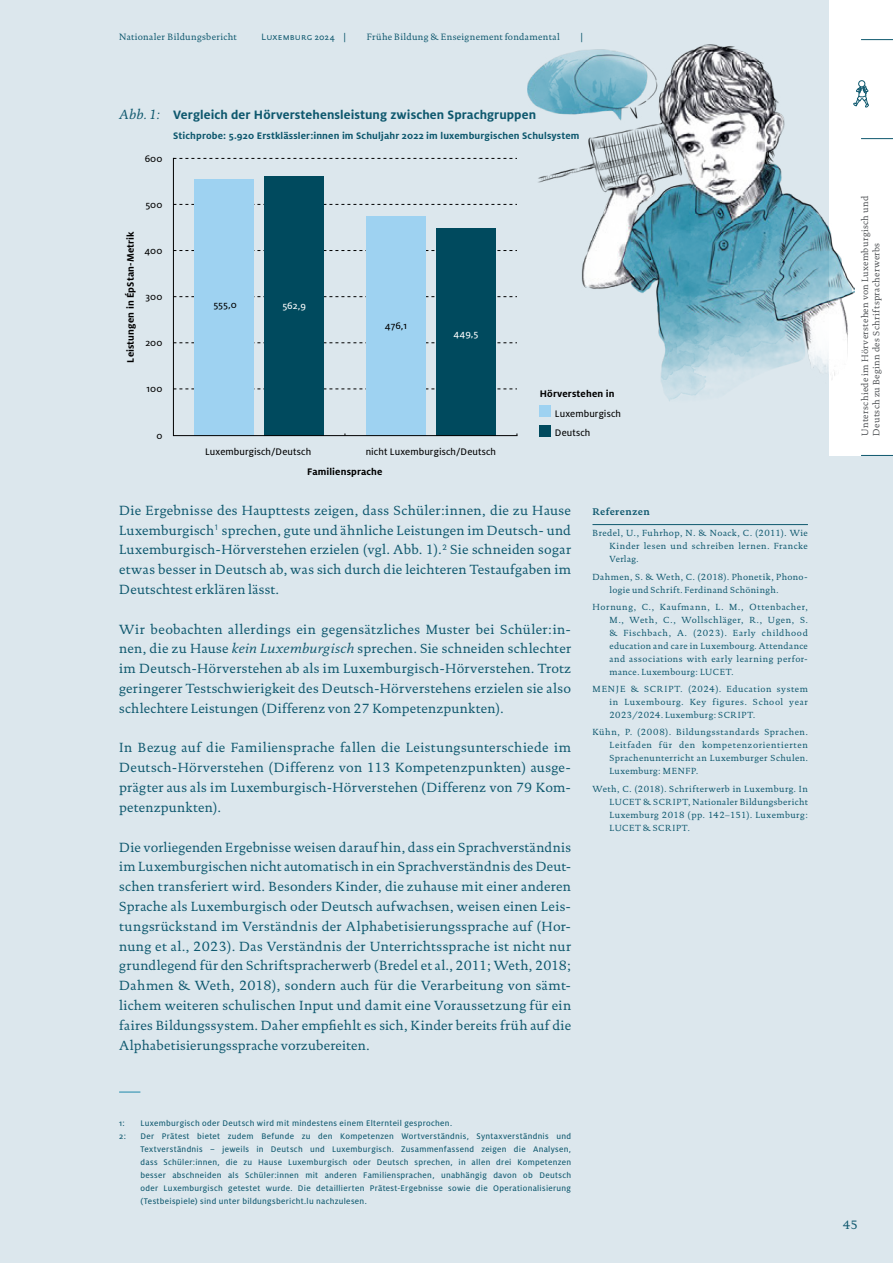
<style>
.page{position:relative;width:893px;height:1263px;background:#dce7ed}
.page>*{position:absolute;margin:0;border:0;box-sizing:border-box;transform-origin:0 0}
.S_5_____TXT_9_pt_SPOT{font:13.5px/19.8px "DTL Documenta TOT";letter-spacing:.02em;color:#0e586e;text-align:justify}
.t1{font:700 13.5px "Milo OT";letter-spacing:.01em;color:#0e586e}
.t2{font:12.3px "DTL Documenta TOT";color:#0e586e}
.S_Chart_Subline{font:700 10.5px "Milo OT";letter-spacing:.015em;color:#0e586e}
.Chart_Typo_Text_Milo_7{font:10.5px "Milo OT Text";letter-spacing:.005em;color:#000}
.Chart_Typo_Headline_Milo_7_Bold{font:700 10.5px "Milo OT";letter-spacing:.01em;color:#000}
.Chart_Legende{font:10.5px "Milo OT Text";letter-spacing:.01em;color:#000}
.Chart_Legende-2{font:700 10.5px "Milo OT";letter-spacing:.015em;color:#000}
.t3{font:10.5px "Milo OT Text";color:#fff}
.S_Referenzen_HEAD{font:700 9.75px "DTL Documenta TOT";letter-spacing:.035em;color:#0e586e}
.kolumnentitel_6_2_SERIF_LEFT{font:9.3px/11.1px "DTL Documenta TOT";letter-spacing:.035em;color:#505356}
.t4{font:9.3px "DTL Documenta TOT";letter-spacing:.03em;color:#0e586e}
.t5{font:9.3px "DTL Documenta Sans TOT Caps";letter-spacing:.02em;color:#0e586e}
.Referenzen{font:9px/13px "DTL Documenta TOT";letter-spacing:.05em;color:#0e586e;text-align:justify}
.S_Fußnoten{font:9px/13px "Milo OT Text";letter-spacing:.03em;color:#0e586e;text-align:justify}
.s1{font-family:"DTL Documenta TOT"}
.s2{font-family:"DTL Documenta TOT";font-weight:400;font-style:italic}
.s3{font-style:italic}
</style>
<div class="page">
<div style="left:829px;top:0;width:64px;height:455px;background:#fff"></div>
<hr style="left:861px;top:39px;width:32px;height:1px;background:#0e586e">
<hr style="left:861px;top:138px;width:32px;height:1px;background:#0e586e">
<svg style="left:854px;top:81px;width:15px;height:27px"></svg>
<div style="left:858px;top:80px;width:7px;height:7px;border:1px solid #0e586e;border-radius:50%"></div>
<hr style="left:861px;top:455px;width:32px;height:1px;background:#0e586e">
<svg style="left:119px;top:1092px;width:21px;height:1px"></svg>
<hr style="left:592px;top:524px;width:216px;height:1px;background:#0e586e">
<img style="left:528px;top:44px;width:326px;height:357px">
<svg style="left:173px;top:158px;width:344px;height:278px"></svg>
<div style="left:540px;top:405px;width:11px;height:12px;background:#9ed2f1"></div>
<div style="left:540px;top:425px;width:11px;height:11px;background:#004a5e"></div>
<p class="t4" style="left:119px;top:31px;width:119px">Nationaler Bildungsbericht</p>
<p class="t5" style="left:262px;top:31px;width:86px">Luxemburg 2024 <span class="s1">|</span></p>
<p class="t4" style="left:367px;top:31px;width:195px">Frühe Bildung &amp; Enseignement fondamental</p>
<p class="t4" style="left:581px;top:31px;width:4px">|</p>
<p class="t1" style="left:119px;top:107px;width:418px"><span class="s2">Abb. 1:</span> Vergleich der Hörverstehensleistung zwischen Sprachgruppen</p>
<p class="S_Chart_Subline" style="left:173px;top:130px;width:408px">Stichprobe: 5.920 Erstklässler:innen im Schuljahr 2022 im luxemburgischen Schulsystem</p>
<p class="Chart_Typo_Text_Milo_7" style="left:145px;top:153px;width:19px">600</p>
<p class="Chart_Typo_Text_Milo_7" style="left:145px;top:199px;width:18px">500</p>
<p class="Chart_Typo_Headline_Milo_7_Bold" style="left:125px;top:363px;width:133px;rotate:-90deg">Leistungen in ÉpStan-Metrik</p>
<p class="Chart_Typo_Text_Milo_7" style="left:144px;top:245px;width:19px">400</p>
<p class="Chart_Typo_Text_Milo_7" style="left:146px;top:291px;width:18px">300</p>
<p class="Chart_Typo_Text_Milo_7" style="left:145px;top:337px;width:18px">200</p>
<p class="Chart_Typo_Text_Milo_7" style="left:147px;top:383px;width:17px">100</p>
<p class="Chart_Typo_Text_Milo_7" style="left:156px;top:430px;width:8px">0</p>
<p class="Chart_Typo_Text_Milo_7" style="left:213px;top:299px;width:25px">555,0</p>
<p class="t3" style="left:282px;top:300px;width:25px">562,9</p>
<p class="Chart_Typo_Text_Milo_7" style="left:385px;top:320px;width:24px">476,1</p>
<p class="t3" style="left:454px;top:328px;width:26px">449,5</p>
<p class="Chart_Typo_Text_Milo_7" style="left:205px;top:446px;width:108px">Luxemburgisch/Deutsch</p>
<p class="Chart_Typo_Headline_Milo_7_Bold" style="left:307px;top:466px;width:77px">Familiensprache</p>
<p class="Chart_Typo_Text_Milo_7" style="left:366px;top:446px;width:132px">nicht Luxemburgisch/Deutsch</p>
<p class="Chart_Legende-2" style="left:540px;top:388px;width:76px">Hörverstehen in</p>
<p class="Chart_Legende" style="left:555px;top:408px;width:68px">Luxemburgisch</p>
<p class="Chart_Legende" style="left:555px;top:427px;width:37px">Deutsch</p>
<p class="S_5_____TXT_9_pt_SPOT" style="left:119px;top:500px;width:453px">Die Ergebnisse des Haupttests zeigen, dass Schüler:innen, die zu Hause Luxemburgisch<sup>1</sup> sprechen, gute und ähnliche Leistungen im Deutsch- und Luxemburgisch-Hörverstehen erzielen (vgl. Abb. 1).<sup>2</sup> Sie schneiden sogar etwas besser in Deutsch ab, was sich durch die leichteren Testaufgaben im Deutschtest erklären lässt.</p>
<p class="S_5_____TXT_9_pt_SPOT" style="left:119px;top:619px;width:453px">Wir beobachten allerdings ein gegensätzliches Muster bei Schüler:in&shy;nen, die zu Hause <span class="s3">kein Luxemburgisch</span> sprechen. Sie schneiden schlechter im Deutsch-Hörverstehen ab als im Luxemburgisch-Hörverstehen. Trotz geringerer Testschwierigkeit des Deutsch-Hörverstehens erzielen sie also schlechtere Leistungen (Differenz von 27 Kompetenzpunkten).</p>
<p class="S_5_____TXT_9_pt_SPOT" style="left:119px;top:738px;width:453px">In Bezug auf die Familiensprache fallen die Leistungsunterschiede im Deutsch-Hörverstehen (Differenz von 113 Kompetenzpunkten) ausge&shy;prägter aus als im Luxemburgisch-Hörverstehen (Differenz von 79 Kom&shy;petenzpunkten).</p>
<p class="S_5_____TXT_9_pt_SPOT" style="left:119px;top:837px;width:453px">Die vorliegenden Ergebnisse weisen darauf hin, dass ein Sprachverständnis im Luxemburgischen nicht automatisch in ein Sprachverständnis des Deut&shy;schen transferiert wird. Besonders Kinder, die zuhause mit einer anderen Sprache als Luxemburgisch oder Deutsch aufwachsen, weisen einen Leis&shy;tungsrückstand im Verständnis der Alphabetisierungssprache auf (Hor&shy;nung et al., 2023). Das Verständnis der Unterrichtssprache ist nicht nur grundlegend für den Schriftspracherwerb (Bredel et al., 2011; Weth, 2018; Dahmen &amp; Weth, 2018), sondern auch für die Verarbeitung von sämt&shy;lichem weiteren schulischen Input und damit eine Voraussetzung für ein faires Bildungssystem. Daher empfiehlt es sich, Kinder bereits früh auf die Alphabetisierungssprache vorzubereiten.</p>
<p class="S_Referenzen_HEAD" style="left:592px;top:505px;width:59px">Referenzen</p>
<p class="Referenzen" style="left:609px;top:527px;width:200px;text-indent:-17px">Bredel, U., Fuhrhop, N. &amp; Noack, C. (2011). Wie Kinder lesen und schreiben lernen. Francke Verlag.</p>
<p class="Referenzen" style="left:609px;top:570px;width:200px;text-indent:-17px">Dahmen, S. &amp; Weth, C. (2018). Phonetik, Phono&shy;logie und Schrift. Ferdinand Schöningh.</p>
<p class="Referenzen" style="left:609px;top:600px;width:200px;text-indent:-17px">Hornung, C., Kaufmann, L. M., Ottenbacher, M., Weth, C., Wollschläger, R., Ugen, S. &amp; Fischbach, A. (2023). Early childhood education and care in Luxembourg. Attendance and associations with early learning perfor&shy;mance. Luxembourg: LUCET.</p>
<p class="Referenzen" style="left:609px;top:682px;width:200px;text-indent:-17px">MENJE &amp; SCRIPT. (2024). Education system in Luxembourg. Key figures. School year 2023/2024. Luxemburg: SCRIPT.</p>
<p class="Referenzen" style="left:609px;top:726px;width:200px;text-indent:-17px">Kühn, P. (2008). Bildungsstandards Sprachen.<br>Leitfaden für den kompetenzorientierten Sprachenunterricht an Luxemburger Schulen.<br>Luxemburg: MENFP.</p>
<p class="Referenzen" style="left:609px;top:782px;width:200px;text-indent:-17px">Weth, C. (2018). Schrifterwerb in Luxemburg. In LUCET &amp; SCRIPT, Nationaler Bildungsbericht Luxemburg 2018 (pp. 142–151). Luxemburg:<br>LUCET &amp; SCRIPT.</p>
<p class="S_Fußnoten" style="left:119px;top:1117px;width:7px">1:</p>
<p class="S_Fußnoten" style="left:140px;top:1117px;width:313px">Luxemburgisch oder Deutsch wird mit mindestens einem Elternteil gesprochen.</p>
<p class="S_Fußnoten" style="left:119px;top:1130px;width:8px">2:</p>
<p class="S_Fußnoten" style="left:140px;top:1130px;width:432px">Der Prätest bietet zudem Befunde zu den Kompetenzen Wortverständnis, Syntaxverständnis und Textverständnis – jeweils in Deutsch und Luxemburgisch. Zusammenfassend zeigen die Analysen, dass Schüler:innen, die zu Hause Luxemburgisch oder Deutsch sprechen, in allen drei Kompetenzen besser abschneiden als Schüler:innen mit anderen Familiensprachen, unabhängig davon ob Deutsch oder Luxemburgisch getestet wurde. Die detaillierten Prätest-Ergebnisse sowie die Operationalisierung (Testbeispiele) sind unter bildungsbericht.lu nachzulesen.</p>
<p class="kolumnentitel_6_2_SERIF_LEFT" style="left:859px;top:436px;width:241px;rotate:-90deg">Unterschiede im Hörverstehen von Luxemburgisch und<br>Deutsch zu Beginn des Schriftspracherwerbs</p>
<p class="t2" style="left:843px;top:1217px;width:16px">45</p>
</div>
